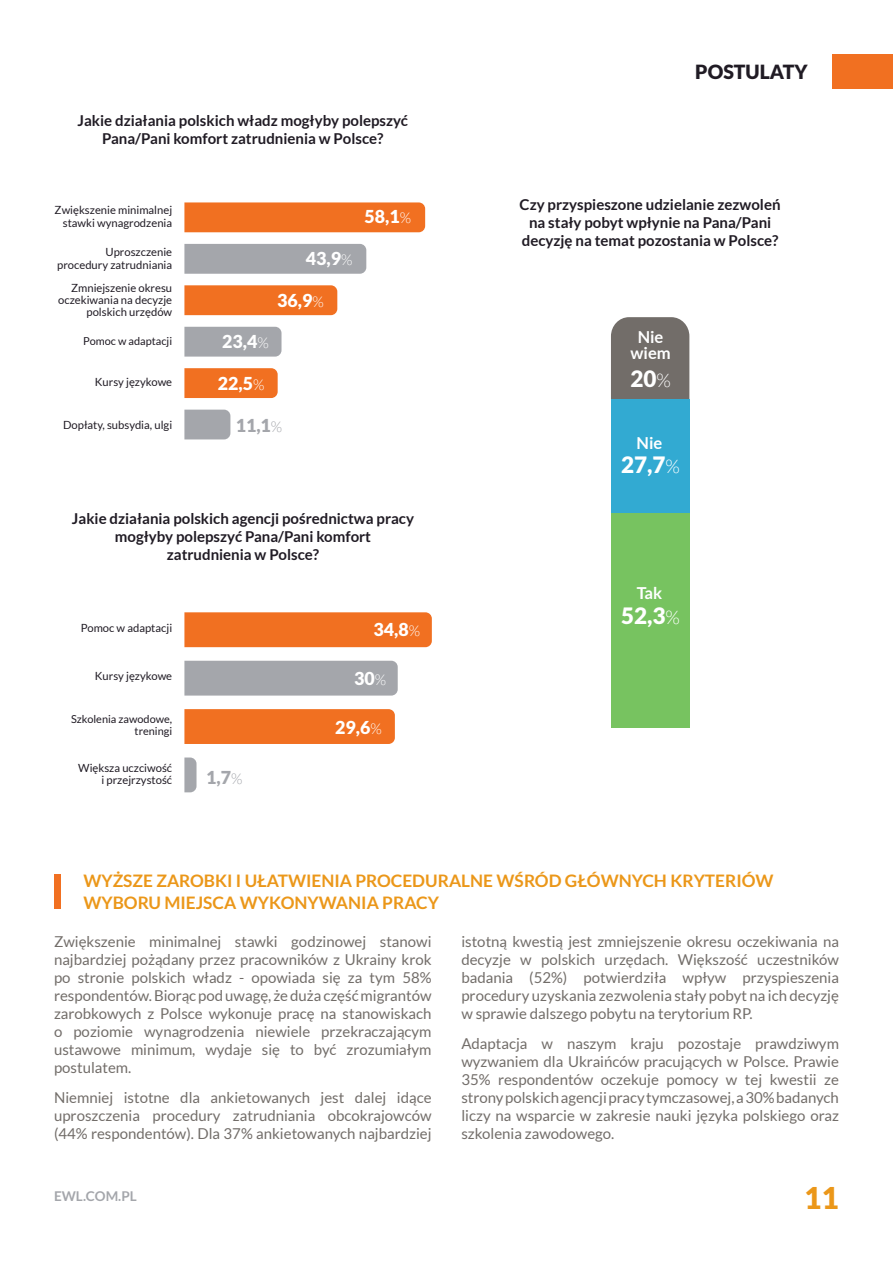
<style>
.page{position:relative;width:893px;height:1263px;background:#fff}
.page>*{position:absolute;margin:0;border:0;box-sizing:border-box;transform-origin:0 0}
.t1{font:900 30px "Lato";color:#eb9719}
.t2{font:900 22.5px "Lato";color:#fff}
.t3{font:900 19.5px "Lato";color:#201b24}
.t4{font:900 17.85px "Lato";color:#fff}
.t5{font:900 17.85px "Lato";color:#a4a6ab}
.t6{font:700 17.25px/22.5px "Lato";color:#eb9719}
.t7{font:700 16.5px/16.5px "Lato";color:#fff;text-align:center}
.t8{font:15px/18px "Lato";color:#726d69;text-align:justify}
.t9{font:700 15px/18px "Lato";color:#201b24;text-align:center}
.t10{font:700 13.5px "Lato";color:#a4a6ab}
.t11{font:11.25px/12px "Lato";color:#201b24;text-align:right}
.t12{font:10.95px/12px "Lato";color:#201b24;text-align:right}
.s1{font-weight:300;font-size:14.85px}
.s2{font-weight:300;font-size:18.75px}
</style>
<div class="page">
<div style="left:832px;top:54px;width:61px;height:35px;background:#f17021"></div>
<div style="left:184px;top:612px;width:248px;height:35px;background:#f17021"></div>
<div style="left:184px;top:661px;width:214px;height:34px;background:#a4a6ab"></div>
<div style="left:184px;top:709px;width:211px;height:35px;background:#f17021"></div>
<svg style="left:184px;top:757px;width:13px;height:35px"></svg>
<div style="left:54px;top:874px;width:6px;height:34px;background:#f17021"></div>
<div style="left:611px;top:317px;width:78px;height:82px;background:#726d69"></div>
<div style="left:611px;top:399px;width:78px;height:114px;background:#32aad2"></div>
<div style="left:611px;top:513px;width:78px;height:215px;background:#77c360"></div>
<div style="left:184px;top:202px;width:241px;height:30px;background:#f17021"></div>
<div style="left:184px;top:244px;width:182px;height:30px;background:#a4a6ab"></div>
<div style="left:184px;top:285px;width:153px;height:30px;background:#f17021"></div>
<div style="left:184px;top:327px;width:97px;height:30px;background:#a4a6ab"></div>
<div style="left:184px;top:368px;width:94px;height:30px;background:#f17021"></div>
<svg style="left:184px;top:410px;width:46px;height:29px"></svg>
<p class="t9" style="left:78px;top:112px;width:332px">Jakie działania polskich władz mogłyby polepszyć<br>Pana/Pani komfort zatrudnienia w Polsce?</p>
<p class="t11" style="left:55px;top:203px;width:119px;line-height:13.5px">Zwiększenie minimalnej stawki wynagrodzenia</p>
<p class="t11" style="left:57px;top:245px;width:117px;line-height:13.5px">Uproszczenie procedury zatrudniania</p>
<p class="t11" style="left:58px;top:282px;width:115px">Zmniejszenie okresu oczekiwania na decyzje polskich urzędów</p>
<p class="t12" style="left:83px;top:335px;width:91px">Pomoc w adaptacji</p>
<p class="t11" style="left:95px;top:376px;width:79px">Kursy językowe</p>
<p class="t11" style="left:63px;top:418px;width:111px">Dopłaty, subsydia, ulgi</p>
<p class="t4" style="left:306px;top:248px;width:48px">43,9<span class="s1">%</span></p>
<p class="t4" style="left:277px;top:290px;width:48px">36,9<span class="s1">%</span></p>
<p class="t4" style="left:222px;top:331px;width:48px">23,4<span class="s1">%</span></p>
<p class="t4" style="left:218px;top:373px;width:48px">22,5<span class="s1">%</span></p>
<p class="t5" style="left:236px;top:415px;width:48px">11,1<span class="s1">%</span></p>
<p class="t4" style="left:365px;top:206px;width:48px">58,1<span class="s1">%</span></p>
<p class="t9" style="left:72px;top:509px;width:344px">Jakie działania polskich agencji pośrednictwa pracy mogłyby polepszyć Pana/Pani komfort zatrudnienia w Polsce?</p>
<p class="t11" style="left:81px;top:622px;width:93px">Pomoc w adaptacji</p>
<p class="t11" style="left:95px;top:669px;width:79px">Kursy językowe</p>
<p class="t12" style="left:71px;top:713px;width:103px">Szkolenia zawodowe, treningi</p>
<p class="t11" style="left:78px;top:762px;width:95px">Większa uczciwość i przejrzystość</p>
<p class="t5" style="left:206px;top:767px;width:38px">1,7<span class="s1">%</span></p>
<p class="t4" style="left:374px;top:619px;width:48px">34,8<span class="s1">%</span></p>
<p class="t4" style="left:354px;top:668px;width:34px">30<span class="s1">%</span></p>
<p class="t4" style="left:335px;top:717px;width:48px">29,6<span class="s1">%</span></p>
<h3 class="t3" style="left:695px;top:61px;width:114px">POSTULATY</h3>
<p class="t9" style="left:520px;top:195px;width:262px">Czy przyspieszone udzielanie zezwoleń na stały pobyt wpłynie na Pana/Pani decyzję na temat pozostania w Polsce?</p>
<p class="t7" style="left:630px;top:328px;width:42px">Nie wiem</p>
<h2 class="t2" style="left:630px;top:366px;width:42px">20<span class="s2">%</span></h2>
<p class="t7" style="left:637px;top:435px;width:27px">Nie</p>
<h2 class="t2" style="left:621px;top:451px;width:60px">27,7<span class="s2">%</span></h2>
<p class="t7" style="left:637px;top:584px;width:27px">Tak</p>
<h2 class="t2" style="left:621px;top:602px;width:60px">52,3<span class="s2">%</span></h2>
<p class="t6" style="left:83px;top:869px;width:692px">WYŻSZE ZAROBKI I UŁATWIENIA PROCEDURALNE WŚRÓD GŁÓWNYCH KRYTERIÓW<br>WYBORU MIEJSCA WYKONYWANIA PRACY</p>
<p class="t8" style="left:54px;top:932px;width:379px">Zwiększenie minimalnej stawki godzinowej stanowi najbardziej pożądany przez pracowników z Ukrainy krok po stronie polskich władz - opowiada się za tym 58% respondentów. Biorąc pod uwagę, że duża część migrantów zarobkowych z Polsce wykonuje pracę na stanowiskach o poziomie wynagrodzenia niewiele przekraczającym ustawowe minimum, wydaje się to być zrozumiałym postulatem.</p>
<p class="t8" style="left:54px;top:1089px;width:379px">Niemniej istotne dla ankietowanych jest dalej idące uproszczenia procedury zatrudniania obcokrajowców (44% respondentów). Dla 37% ankietowanych najbardziej</p>
<p class="t8" style="left:461px;top:932px;width:379px">istotną kwestią jest zmniejszenie okresu oczekiwania na decyzje w polskich urzędach. Większość uczestników badania (52%) potwierdziła wpływ przyspieszenia procedury uzyskania zezwolenia stały pobyt na ich decyzję w sprawie dalszego pobytu na terytorium RP.</p>
<p class="t8" style="left:461px;top:1035px;width:379px">Adaptacja w naszym kraju pozostaje prawdziwym wyzwaniem dla Ukraińców pracujących w Polsce. Prawie 35% respondentów oczekuje pomocy w tej kwestii ze strony polskich agencji pracy tymczasowej, a 30% badanych liczy na wsparcie w zakresie nauki języka polskiego oraz szkolenia zawodowego.</p>
<p class="t10" style="left:54px;top:1189px;width:84px">EWL.COM.PL</p>
<h1 class="t1" style="left:804px;top:1180px;width:36px">11</h1>
</div>
